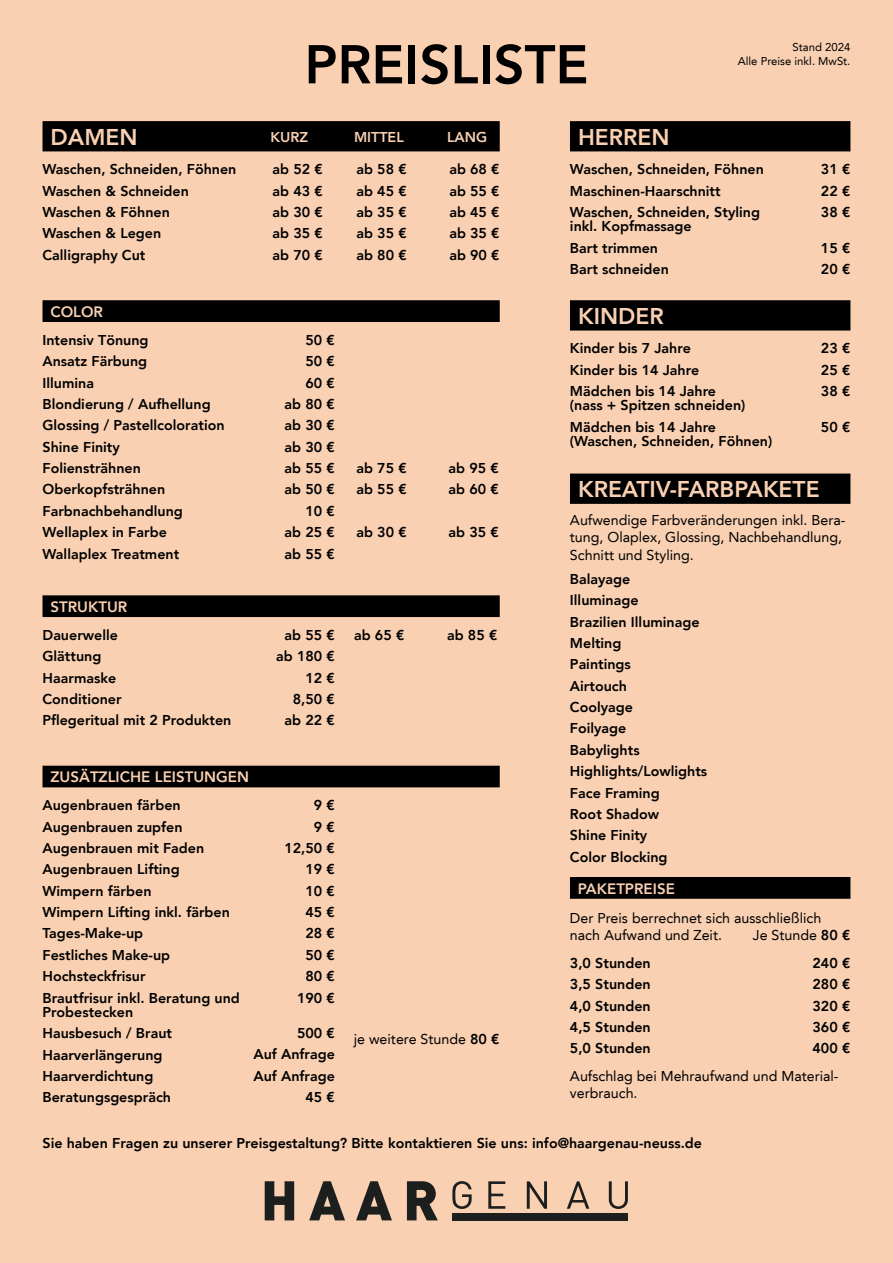
<style>
.page{position:relative;width:893px;height:1263px;background:#f9d0b2}
.page>*{position:absolute;margin:0;border:0;box-sizing:border-box;transform-origin:0 0}
.t1{font:800 54px "Avenir LT";color:#000}
.t2{font:800 22.8px "Avenir LT";color:#f9d0b2}
.t3{font:800 15px "Avenir LT";color:#f9d0b2}
.t4{font:800 14.25px/21.3px "Avenir LT";color:#000}
.t5{font:14.25px/17.1px "Avenir LT";color:#000}
.t6{font:800 14.25px "Avenir LT";color:#f9d0b2}
.t7{font:11.4px/13.6px "Avenir LT";color:#000;text-align:right}
.s1{font-weight:800}
</style>
<div class="page">
<svg style="left:265px;top:1181px;width:29px;height:39px"></svg>
<svg style="left:309px;top:1181px;width:36px;height:39px"></svg>
<svg style="left:356px;top:1181px;width:36px;height:39px"></svg>
<svg style="left:407px;top:1181px;width:31px;height:39px"></svg>
<svg style="left:452px;top:1181px;width:20px;height:28px"></svg>
<svg style="left:488px;top:1181px;width:17px;height:28px"></svg>
<svg style="left:527px;top:1181px;width:20px;height:28px"></svg>
<svg style="left:567px;top:1181px;width:22px;height:28px"></svg>
<svg style="left:609px;top:1181px;width:19px;height:28px"></svg>
<div style="left:452px;top:1213px;width:176px;height:7px;background:#1d1f1e"></div>
<div style="left:43px;top:122px;width:456px;height:29px;background:#000"></div>
<div style="left:43px;top:121px;width:457px;height:30px;border:2px solid #000"></div>
<div style="left:43px;top:301px;width:456px;height:20px;background:#000"></div>
<div style="left:43px;top:300px;width:457px;height:22px;border:2px solid #000"></div>
<div style="left:43px;top:596px;width:456px;height:20px;background:#000"></div>
<div style="left:43px;top:595px;width:457px;height:22px;border:2px solid #000"></div>
<div style="left:43px;top:766px;width:456px;height:21px;background:#000"></div>
<div style="left:571px;top:122px;width:279px;height:29px;background:#000"></div>
<div style="left:570px;top:121px;width:280px;height:30px;border:2px solid #000"></div>
<div style="left:571px;top:301px;width:279px;height:29px;background:#000"></div>
<div style="left:570px;top:300px;width:280px;height:31px;border:2px solid #000"></div>
<div style="left:571px;top:474px;width:279px;height:29px;background:#000"></div>
<div style="left:570px;top:474px;width:280px;height:30px;border:2px solid #000"></div>
<div style="left:571px;top:878px;width:279px;height:20px;background:#000"></div>
<div style="left:570px;top:877px;width:280px;height:22px;border:2px solid #000"></div>
<h2 class="t2" style="left:51px;top:123px;width:88px">DAMEN</h2>
<h1 class="t1" style="left:304px;top:33px;width:286px">PREISLISTE</h1>
<p class="t7" style="left:738px;top:40px;width:114px">Stand 2024<br>Alle Preise inkl. MwSt.</p>
<p class="t6" style="left:270px;top:129px;width:39px">KURZ</p>
<p class="t6" style="left:354px;top:129px;width:51px">MITTEL</p>
<p class="t6" style="left:447px;top:129px;width:42px">LANG</p>
<h2 class="t2" style="left:578px;top:123px;width:93px">HERREN</h2>
<p class="t4" style="left:43px;top:159px;width:195px">Waschen, Schneiden, Föhnen<br>Waschen &amp; Schneiden<br>Waschen &amp; Föhnen<br>Waschen &amp; Legen<br>Calligraphy Cut</p>
<p class="t4" style="left:273px;top:159px;width:52px;text-align:justify">ab 52 € ab 43 € ab 30 € ab 35 € ab 70 €</p>
<p class="t3" style="left:50px;top:303px;width:54px">COLOR</p>
<p class="t4" style="left:43px;top:329px;width:184px">Intensiv Tönung<br>Ansatz Färbung<br>Illumina<br>Blondierung / Aufhellung<br>Glossing / Pastellcoloration<br>Shine Finity<br>Foliensträhnen<br>Oberkopfsträhnen<br>Farbnachbehandlung<br>Wellaplex in Farbe<br>Wallaplex Treatment</p>
<p class="t4" style="left:285px;top:329px;width:52px;text-align:right">50 €<br>50 €<br>60 €<br>ab 80 € ab 30 € ab 30 € ab 55 € ab 50 €<br>10 €<br>ab 25 € ab 55 €</p>
<p class="t4" style="left:356px;top:159px;width:52px;text-align:justify">ab 58 € ab 45 € ab 35 € ab 35 € ab 80 €</p>
<p class="t4" style="left:449px;top:159px;width:52px;text-align:justify">ab 68 € ab 55 € ab 45 € ab 35 € ab 90 €</p>
<p class="t4" style="left:356px;top:457px;width:52px">ab 75 € ab 55 €</p>
<p class="t4" style="left:356px;top:522px;width:52px">ab 30 €</p>
<p class="t4" style="left:449px;top:457px;width:52px">ab 95 € ab 60 €</p>
<p class="t4" style="left:449px;top:522px;width:52px">ab 35 €</p>
<p class="t4" style="left:570px;top:159px;width:195px">Waschen, Schneiden, Föhnen<br>Maschinen-Haarschnitt<br>Waschen, Schneiden, Styling</p>
<p class="t4" style="left:570px;top:216px;width:123px">inkl. Kopfmassage<br>Bart trimmen<br>Bart schneiden</p>
<h2 class="t2" style="left:578px;top:303px;width:87px">KINDER</h2>
<p class="t4" style="left:570px;top:338px;width:148px">Kinder bis 7 Jahre<br>Kinder bis 14 Jahre<br>Mädchen bis 14 Jahre</p>
<p class="t4" style="left:570px;top:395px;width:177px">(nass + Spitzen schneiden)<br>Mädchen bis 14 Jahre</p>
<p class="t4" style="left:570px;top:430px;width:204px">(Waschen, Schneiden, Föhnen)</p>
<p class="t4" style="left:821px;top:159px;width:31px;text-align:justify">31 € 22 € 38 €</p>
<p class="t4" style="left:821px;top:237px;width:31px">15 €<br>20 €</p>
<p class="t4" style="left:821px;top:338px;width:31px;text-align:justify">23 € 25 € 38 €</p>
<p class="t4" style="left:821px;top:416px;width:31px">50 €</p>
<h2 class="t2" style="left:578px;top:476px;width:243px">KREATIV-FARBPAKETE</h2>
<p class="t5" style="left:570px;top:512px;width:277px">Aufwendige Farbveränderungen inkl. Bera&shy;tung, Olaplex, Glossing, Nachbehandlung,<br>Schnitt und Styling.</p>
<p class="t4" style="left:570px;top:568px;width:139px">Balayage<br>Illuminage<br>Brazilien Illuminage<br>Melting<br>Paintings<br>Airtouch<br>Coolyage<br>Foilyage<br>Babylights<br>Highlights/Lowlights<br>Face Framing<br>Root Shadow<br>Shine Finity<br>Color Blocking</p>
<p class="t3" style="left:50px;top:598px;width:78px">STRUKTUR</p>
<p class="t4" style="left:43px;top:624px;width:190px">Dauerwelle<br>Glättung<br>Haarmaske<br>Conditioner<br>Pflegeritual mit 2 Produkten</p>
<p class="t4" style="left:276px;top:624px;width:60px;text-align:right">ab 55 € ab 180 €<br>12 €<br>8,50 € ab 22 €</p>
<p class="t4" style="left:354px;top:624px;width:52px">ab 65 €</p>
<p class="t4" style="left:447px;top:624px;width:52px">ab 85 €</p>
<p class="t3" style="left:50px;top:768px;width:200px">ZUSÄTZLICHE LEISTUNGEN</p>
<p class="t4" style="left:43px;top:794px;width:199px">Augenbrauen färben<br>Augenbrauen zupfen<br>Augenbrauen mit Faden<br>Augenbrauen Lifting<br>Wimpern färben<br>Wimpern Lifting inkl. färben<br>Tages-Make-up<br>Festliches Make-up<br>Hochsteckfrisur<br>Brautfrisur inkl. Beratung und</p>
<p class="t4" style="left:43px;top:1001px;width:131px">Probestecken<br>Hausbesuch / Braut<br>Haarverlängerung<br>Haarverdichtung<br>Beratungsgespräch</p>
<p class="t4" style="left:284px;top:794px;width:52px;text-align:right">9 €<br>9 €<br>12,50 €<br>19 €<br>10 €<br>45 €<br>28 €<br>50 €<br>80 €<br>190 €</p>
<p class="t4" style="left:253px;top:1022px;width:83px;text-align:right">500 €<br>Auf Anfrage<br>Auf Anfrage<br>45 €</p>
<p class="t3" style="left:578px;top:879px;width:98px">PAKETPREISE</p>
<p class="t5" style="left:570px;top:909px;width:253px">Der Preis berrechnet sich ausschließlich nach Aufwand und Zeit.</p>
<p class="t5" style="left:753px;top:927px;width:99px">Je Stunde <span class="s1">80 €</span></p>
<p class="t4" style="left:570px;top:952px;width:82px;text-align:justify">3,0 Stunden 3,5 Stunden 4,0 Stunden 4,5 Stunden 5,0 Stunden</p>
<p class="t4" style="left:812px;top:952px;width:39px;text-align:justify">240 € 280 € 320 € 360 € 400 €</p>
<p class="t5" style="left:354px;top:1030px;width:147px">je weitere Stunde <span class="s1">80 €</span></p>
<p class="t5" style="left:570px;top:1068px;width:270px">Aufschlag bei Mehraufwand und Material&shy;verbrauch.</p>
<p class="t4" style="left:43px;top:1132px;width:661px">Sie haben Fragen zu unserer Preisgestaltung? Bitte kontaktieren Sie uns: info@haargenau-neuss.de</p>
</div>
